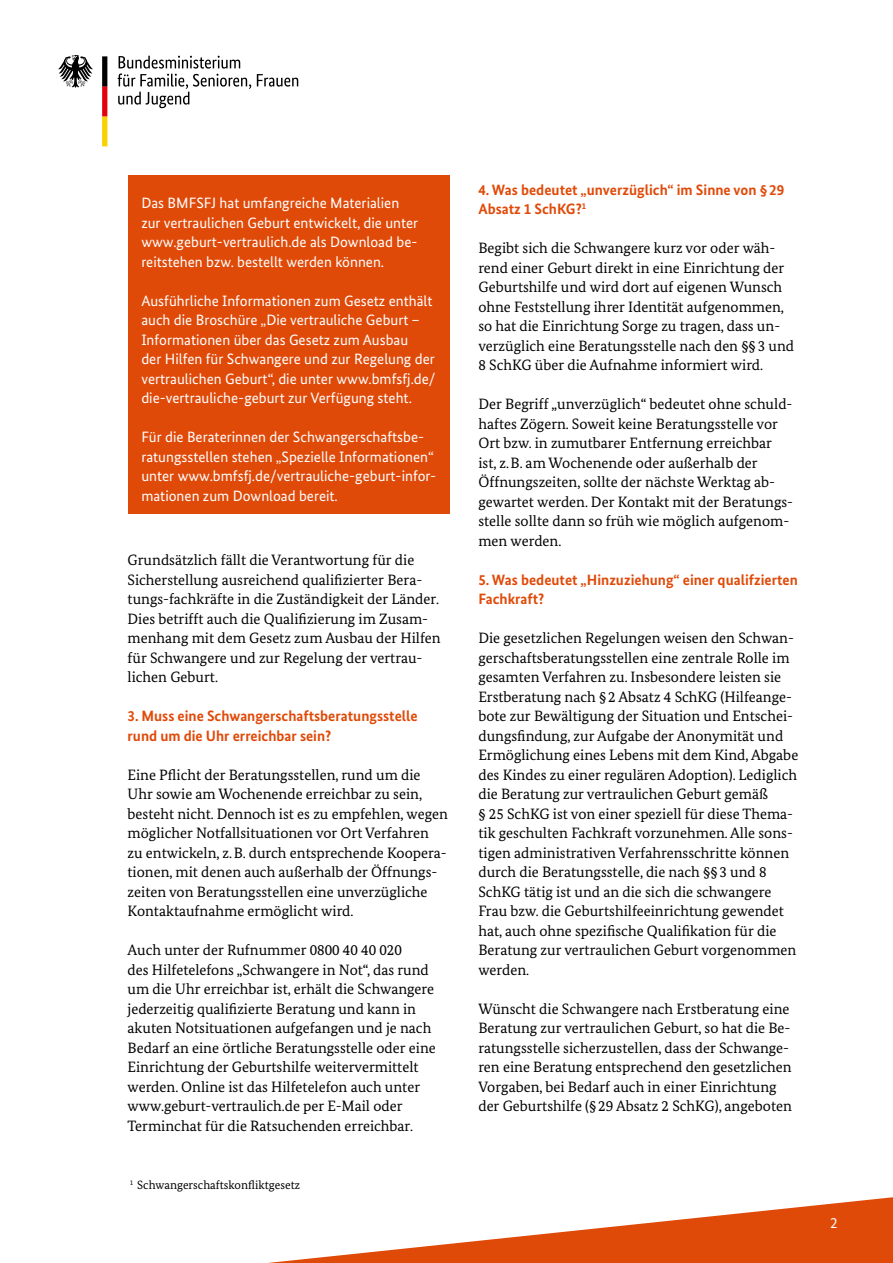
<style>
.page{position:relative;width:893px;height:1263px;background:#fff}
.page>*{position:absolute;margin:0;border:0;box-sizing:border-box;transform-origin:0 0}
.Inhalt_P_Fließtext{font:15px/19.5px "Bundes Serif";color:#000}
.Inhalt_P_Infobox_Fließtext{font:15px/19.5px "Bundes Sans";color:#fff}
.Inhalt_H2_Überschrift_4_Ebene{font:700 15px/19.5px "Bundes Sans";color:#e04a09}
.Inhalt_Fußnote{font:12px "Bundes Serif";color:#000}
</style>
<div class="page">
<svg style="left:268px;top:1197px;width:625px;height:66px"></svg>
<svg style="left:118px;top:56px;width:180px;height:52px"></svg>
<svg style="left:58px;top:55px;width:35px;height:33px"></svg>
<svg style="left:102px;top:56px;width:5px;height:90px"></svg>
<div style="left:129px;top:175px;width:321px;height:108px;background:#e04a09"></div>
<div style="left:129px;top:273px;width:321px;height:146px;background:#e04a09"></div>
<div style="left:129px;top:409px;width:321px;height:104px;background:#e04a09"></div>
<p class="Inhalt_P_Infobox_Fließtext" style="left:141px;top:193px;width:278px">Das BMFSFJ hat umfangreiche Materialien zur vertraulichen Geburt entwickelt, die unter www.geburt-vertraulich.de als Download be&shy;reitstehen bzw. bestellt werden können.</p>
<p class="Inhalt_P_Infobox_Fließtext" style="left:141px;top:291px;width:296px">Ausführliche Informationen zum Gesetz enthält auch die Broschüre „Die vertrauliche Geburt – Informationen über das Gesetz zum Ausbau<br>der Hilfen für Schwangere und zur Regelung der vertraulichen Geburt“, die unter www.bmfsfj.de/ die-vertrauliche-geburt zur Verfügung steht.</p>
<p class="Inhalt_P_Infobox_Fließtext" style="left:141px;top:427px;width:296px">Für die Beraterinnen der Schwangerschaftsbe&shy;ratungsstellen stehen „Spezielle Informationen“ unter www.bmfsfj.de/vertrauliche-geburt-infor&shy;mationen zum Download bereit.</p>
<p class="Inhalt_P_Fließtext" style="left:128px;top:550px;width:315px">Grundsätzlich fällt die Verantwortung für die Sicherstellung ausreichend qualifizierter Bera&shy;tungs-fachkräfte in die Zuständigkeit der Länder.<br>Dies betrifft auch die Qualifizierung im Zusam&shy;menhang mit dem Gesetz zum Ausbau der Hilfen für Schwangere und zur Regelung der vertrau&shy;lichen Geburt.</p>
<h2 class="Inhalt_H2_Überschrift_4_Ebene" style="left:128px;top:706px;width:292px">3. Muss eine Schwangerschaftsberatungsstelle rund um die Uhr erreichbar sein?</h2>
<p class="Inhalt_P_Fließtext" style="left:128px;top:765px;width:322px">Eine Pflicht der Beratungsstellen, rund um die Uhr sowie am Wochenende erreichbar zu sein, besteht nicht. Dennoch ist es zu empfehlen, wegen möglicher Notfallsituationen vor Ort Verfahren<br>zu entwickeln, z.B. durch entsprechende Koopera&shy;tionen, mit denen auch außerhalb der Öffnungs&shy;zeiten von Beratungsstellen eine unverzügliche Kontaktaufnahme ermöglicht wird.</p>
<p class="Inhalt_P_Fließtext" style="left:128px;top:940px;width:310px">Auch unter der Rufnummer 0800 40 40 020<br>des Hilfetelefons „Schwangere in Not“, das rund um die Uhr erreichbar ist, erhält die Schwangere jederzeitig qualifizierte Beratung und kann in akuten Notsituationen aufgefangen und je nach Bedarf an eine örtliche Beratungsstelle oder eine Einrichtung der Geburtshilfe weitervermittelt werden. Online ist das Hilfetelefon auch unter www.geburt-vertraulich.de per E-Mail oder Terminchat für die Ratsuchenden erreichbar.</p>
<p class="Inhalt_Fußnote" style="left:130px;top:1178px;width:172px"><sup>1</sup> Schwangerschaftskonfliktgesetz</p>
<h2 class="Inhalt_H2_Überschrift_4_Ebene" style="left:478px;top:180px;width:307px">4. Was bedeutet „unverzüglich“ im Sinne von §29<br>Absatz 1 SchKG?<sup>1</sup></h2>
<p class="Inhalt_P_Fließtext" style="left:478px;top:238px;width:317px">Begibt sich die Schwangere kurz vor oder wäh&shy;rend einer Geburt direkt in eine Einrichtung der Geburtshilfe und wird dort auf eigenen Wunsch ohne Feststellung ihrer Identität aufgenommen, so hat die Einrichtung Sorge zu tragen, dass un&shy;verzüglich eine Beratungsstelle nach den §§ 3 und 8 SchKG über die Aufnahme informiert wird.</p>
<p class="Inhalt_P_Fließtext" style="left:478px;top:394px;width:316px">Der Begriff „unverzüglich“ bedeutet ohne schuld&shy;haftes Zögern. Soweit keine Beratungsstelle vor Ort bzw. in zumutbarer Entfernung erreichbar ist, z.B. am Wochenende oder außerhalb der Öffnungszeiten, sollte der nächste Werktag ab&shy;gewartet werden. Der Kontakt mit der Beratungs&shy;stelle sollte dann so früh wie möglich aufgenom&shy;men werden.</p>
<h2 class="Inhalt_H2_Überschrift_4_Ebene" style="left:478px;top:570px;width:321px">5. Was bedeutet „Hinzuziehung“ einer qualifzierten<br>Fachkraft?</h2>
<p class="Inhalt_P_Fließtext" style="left:478px;top:628px;width:321px">Die gesetzlichen Regelungen weisen den Schwan&shy;gerschaftsberatungsstellen eine zentrale Rolle im gesamten Verfahren zu. Insbesondere leisten sie Erstberatung nach § 2 Absatz 4 SchKG (Hilfeange&shy;bote zur Bewältigung der Situation und Entschei&shy;dungsfindung, zur Aufgabe der Anonymität und Ermöglichung eines Lebens mit dem Kind, Abgabe des Kindes zu einer regulären Adoption). Lediglich die Beratung zur vertraulichen Geburt gemäß<br>§ 25 SchKG ist von einer speziell für diese Thema&shy;tik geschulten Fachkraft vorzunehmen. Alle sons&shy;tigen administrativen Verfahrensschritte können durch die Beratungsstelle, die nach §§ 3 und 8<br>SchKG tätig ist und an die sich die schwangere Frau bzw. die Geburtshilfeeinrichtung gewendet hat, auch ohne spezifische Qualifikation für die Beratung zur vertraulichen Geburt vorgenommen werden.</p>
<p class="Inhalt_P_Fließtext" style="left:478px;top:999px;width:315px">Wünscht die Schwangere nach Erstberatung eine Beratung zur vertraulichen Geburt, so hat die Be&shy;ratungsstelle sicherzustellen, dass der Schwange&shy;ren eine Beratung entsprechend den gesetzlichen Vorgaben, bei Bedarf auch in einer Einrichtung der Geburtshilfe (§ 29 Absatz 2 SchKG), angeboten</p>
<p class="Inhalt_P_Infobox_Fließtext" style="left:830px;top:1213px;width:9px">2</p>
</div>
